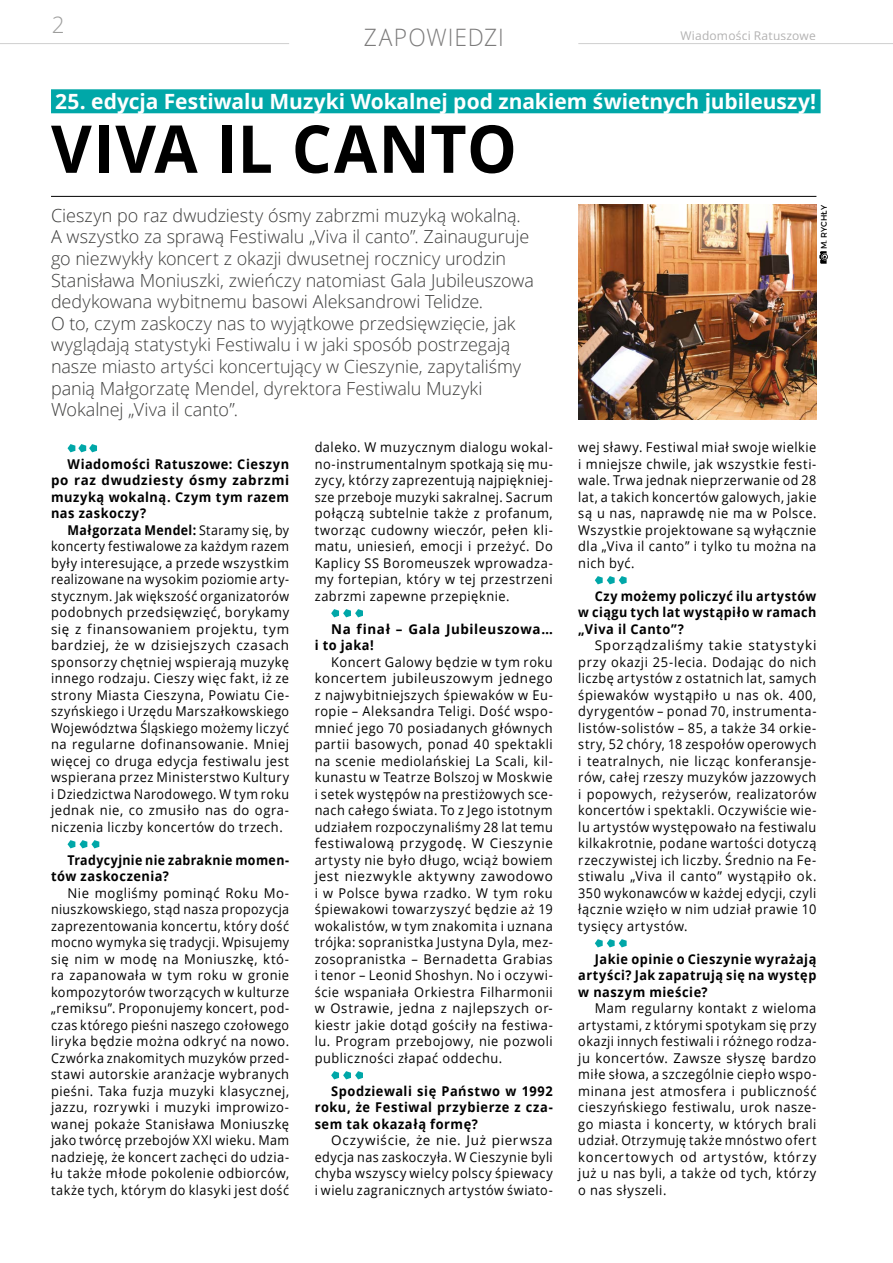
<style>
.page{position:relative;width:893px;height:1263px;background:#fff}
.page>*{position:absolute;margin:0;border:0;box-sizing:border-box;transform-origin:0 0}
.t1{font:700 66px "Open Sans";letter-spacing:.015em;color:#000;scale:.95 1}
.t2{font:300 24px "Open Sans";letter-spacing:.04em;color:#7c7b7b;scale:.95 1}
.t3{font:300 22.5px "Open Sans";color:#9d9d9c}
.t4{font:700 21px "Open Sans";letter-spacing:-.005em;color:#fff}
.t5{font:300 18px/21.6px "Open Sans";letter-spacing:-.005em;color:#3c3c3b}
.t6{font:13.5px/16.5px "Open Sans";letter-spacing:.04em;color:#000;text-align:justify;scale:.95 1}
.t7{font:13.5px/16.5px "Open Sans";letter-spacing:.04em;color:#000;text-align:justify}
.t8{font:13.5px/16.5px "Open Sans";letter-spacing:.04em;color:#000;text-align:justify;scale:.91 1}
.t9{font:700 13.5px/16.5px "Open Sans";letter-spacing:.04em;color:#000;text-align:justify;scale:.95 1}
.t10{font:700 13.5px/16.5px "Open Sans";letter-spacing:.04em;color:#000;text-align:justify;scale:.94 1}
.t11{font:700 13.5px/16.5px "Open Sans";letter-spacing:.04em;color:#000;scale:.92 1}
.t12{font:700 13.5px/16.5px "Open Sans";letter-spacing:.04em;color:#000}
.t13{font:12px "Open Sans";letter-spacing:.015em;color:#b3b2b2}
.t14{font:8.1px "Montserrat";letter-spacing:.01em;color:#000}
.s1{font-weight:700}
</style>
<div class="page">
<hr style="left:578px;top:43px;width:315px;height:1px;background:#d0d0d0">
<hr style="left:0;top:43px;width:289px;height:1px;background:#d0d0d0">
<div style="left:51px;top:89px;width:770px;height:24px;background:#00a7a8"></div>
<hr style="left:51px;top:196px;width:765px;height:1px;background:#000">
<svg style="left:68px;top:444px;width:29px;height:8px"></svg>
<svg style="left:68px;top:840px;width:31px;height:8px"></svg>
<svg style="left:331px;top:609px;width:32px;height:8px"></svg>
<svg style="left:331px;top:1071px;width:32px;height:8px"></svg>
<svg style="left:595px;top:576px;width:32px;height:8px"></svg>
<svg style="left:595px;top:939px;width:32px;height:8px"></svg>
<img style="left:578px;top:205px;width:239px;height:214px">
<svg style="left:819px;top:251px;width:9px;height:13px"></svg>
<h3 class="t3" style="left:51px;top:9px;width:14px">2</h3>
<h2 class="t2" style="left:364px;top:21px;width:149px">ZAPOWIEDZI</h2>
<p class="t13" style="left:680px;top:27px;width:137px">Wiadomości Ratuszowe</p>
<h3 class="t4" style="left:55px;top:87px;width:762px">25. edycja Festiwalu Muzyki Wokalnej pod znakiem świetnych jubileuszy!</h3>
<h1 class="t1" style="left:51px;top:102px;width:492px">VIVA IL CANTO</h1>
<p class="t5" style="left:51px;top:204px;width:484px">Cieszyn po raz dwudziesty ósmy zabrzmi muzyką wokalną.<br>A wszystko za sprawą Festiwalu „Viva il canto”. Zainauguruje go niezwykły koncert z okazji dwusetnej rocznicy urodzin Stanisława Moniuszki, zwieńczy natomiast Gala Jubileuszowa dedykowana wybitnemu basowi Aleksandrowi Telidze.<br>O to, czym zaskoczy nas to wyjątkowe przedsięwzięcie, jak wyglądają statystyki Festiwalu i w jaki sposób postrzegają nasze miasto artyści koncertujący w Cieszynie, zapytaliśmy panią Małgorzatę Mendel, dyrektora Festiwalu Muzyki Wokalnej „Viva il canto”.</p>
<p class="t9" style="left:51px;top:455px;width:252px;text-indent:16px">Wiadomości Ratuszowe: Cieszyn po raz dwudziesty ósmy zabrzmi muzyką wokalną. Czym tym razem nas zaskoczy?</p>
<p class="t8" style="left:51px;top:521px;width:263px;text-indent:16px"><span class="s1">Małgorzata Mendel:</span> Staramy się, by koncerty festiwalowe za każdym razem były interesujące, a przede wszystkim realizowane na wysokim poziomie arty&shy;stycznym. Jak większość organizatorów podobnych przedsięwzięć, borykamy się z finansowaniem projektu, tym bardziej, że w dzisiejszych czasach sponsorzy chętniej wspierają muzykę innego rodzaju. Cieszy więc fakt, iż ze strony Miasta Cieszyna, Powiatu Cie&shy;szyńskiego i Urzędu Marszałkowskiego Województwa Śląskiego możemy liczyć na regularne dofinansowanie. Mniej więcej co druga edycja festiwalu jest wspierana przez Ministerstwo Kultury i Dziedzictwa Narodowego. W tym roku jednak nie, co zmusiło nas do ogra&shy;niczenia liczby koncertów do trzech.</p>
<p class="t11" style="left:51px;top:851px;width:260px;text-indent:16px">Tradycyjnie nie zabraknie momen&shy;tów zaskoczenia?</p>
<p class="t7" style="left:51px;top:884px;width:240px;text-indent:16px">Nie mogliśmy pominąć Roku Mo&shy;niuszkowskiego, stąd nasza propozycja zaprezentowania koncertu, który dość mocno wymyka się tradycji. Wpisujemy się nim w modę na Moniuszkę, któ&shy;ra zapanowała w tym roku w gronie kompozytorów tworzących w kulturze „remiksu”. Proponujemy koncert, pod&shy;czas którego pieśni naszego czołowego liryka będzie można odkryć na nowo.<br>Czwórka znakomitych muzyków przed&shy;stawi autorskie aranżacje wybranych pieśni. Taka fuzja muzyki klasycznej, jazzu, rozrywki i muzyki improwizo&shy;wanej pokaże Stanisława Moniuszkę jako twórcę przebojów XXI wieku. Mam nadzieję, że koncert zachęci do udzia&shy;łu także młode pokolenie odbiorców, także tych, którym do klasyki jest dość</p>
<p class="t14" style="left:819px;top:249px;width:46px;rotate:-90deg">M. RYCHŁY</p>
<p class="t6" style="left:315px;top:439px;width:252px">daleko. W muzycznym dialogu wokal&shy;no-instrumentalnym spotkają się mu&shy;zycy, którzy zaprezentują najpiękniej&shy;sze przeboje muzyki sakralnej. Sacrum połączą subtelnie także z profanum, tworząc cudowny wieczór, pełen kli&shy;matu, uniesień, emocji i przeżyć. Do Kaplicy SS Boromeuszek wprowadza&shy;my fortepian, który w tej przestrzeni zabrzmi zapewne przepięknie.</p>
<p class="t12" style="left:315px;top:620px;width:240px;text-indent:16px">Na finał – Gala Jubileuszowa… i to jaka!</p>
<p class="t6" style="left:315px;top:653px;width:252px;text-indent:17px">Koncert Galowy będzie w tym roku koncertem jubileuszowym jednego z najwybitniejszych śpiewaków w Eu&shy;ropie – Aleksandra Teligi. Dość wspo&shy;mnieć jego 70 posiadanych głównych partii basowych, ponad 40 spektakli na scenie mediolańskiej La Scali, kil&shy;kunastu w Teatrze Bolszoj w Moskwie i setek występów na prestiżowych sce&shy;nach całego świata. To z Jego istotnym udziałem rozpoczynaliśmy 28 lat temu festiwalową przygodę. W Cieszynie artysty nie było długo, wciąż bowiem jest niezwykle aktywny zawodowo i w Polsce bywa rzadko. W tym roku śpiewakowi towarzyszyć będzie aż 19 wokalistów, w tym znakomita i uznana trójka: sopranistka Justyna Dyla, mez&shy;zosopranistka – Bernadetta Grabias i tenor – Leonid Shoshyn. No i oczywi&shy;ście wspaniała Orkiestra Filharmonii w Ostrawie, jedna z najlepszych or&shy;kiestr jakie dotąd gościły na festiwa&shy;lu. Program przebojowy, nie pozwoli publiczności złapać oddechu.</p>
<p class="t9" style="left:315px;top:1082px;width:252px;text-indent:17px">Spodziewali się Państwo w 1992 roku, że Festiwal przybierze z cza&shy;sem tak okazałą formę?</p>
<p class="t7" style="left:315px;top:1132px;width:240px;text-indent:16px">Oczywiście, że nie. Już pierwsza edycja nas zaskoczyła. W Cieszynie byli chyba wszyscy wielcy polscy śpiewacy i wielu zagranicznych artystów świato-</p>
<p class="t6" style="left:578px;top:439px;width:252px">wej sławy. Festiwal miał swoje wielkie i mniejsze chwile, jak wszystkie festi&shy;wale. Trwa jednak nieprzerwanie od 28 lat, a takich koncertów galowych, jakie są u nas, naprawdę nie ma w Polsce.<br>Wszystkie projektowane są wyłącznie dla „Viva il canto” i tylko tu można na nich być.</p>
<p class="t10" style="left:578px;top:587px;width:255px;text-indent:16px">Czy możemy policzyć ilu artystów w ciągu tych lat wystąpiło w ramach „Viva il Canto”?</p>
<p class="t7" style="left:578px;top:637px;width:240px;text-indent:16px">Sporządzaliśmy takie statystyki przy okazji 25-lecia. Dodając do nich liczbę artystów z ostatnich lat, samych śpiewaków wystąpiło u nas ok. 400, dyrygentów – ponad 70, instrumenta&shy;listów-solistów – 85, a także 34 orkie&shy;stry, 52 chóry, 18 zespołów operowych i teatralnych, nie licząc konferansje&shy;rów, całej rzeszy muzyków jazzowych i popowych, reżyserów, realizatorów koncertów i spektakli. Oczywiście wie&shy;lu artystów występowało na festiwalu kilkakrotnie, podane wartości dotyczą rzeczywistej ich liczby. Średnio na Fe&shy;stiwalu „Viva il canto” wystąpiło ok.<br>350 wykonawców w każdej edycji, czyli łącznie wzięło w nim udział prawie 10 tysięcy artystów.</p>
<p class="t9" style="left:578px;top:950px;width:252px;text-indent:16px">Jakie opinie o Cieszynie wyrażają artyści? Jak zapatrują się na występ w naszym mieście?</p>
<p class="t6" style="left:578px;top:1000px;width:252px;text-indent:17px">Mam regularny kontakt z wieloma artystami, z którymi spotykam się przy okazji innych festiwali i różnego rodza&shy;ju koncertów. Zawsze słyszę bardzo miłe słowa, a szczególnie ciepło wspo&shy;minana jest atmosfera i publiczność cieszyńskiego festiwalu, urok nasze&shy;go miasta i koncerty, w których brali udział. Otrzymuję także mnóstwo ofert koncertowych od artystów, którzy już u nas byli, a także od tych, którzy o nas słyszeli.</p>
</div>
